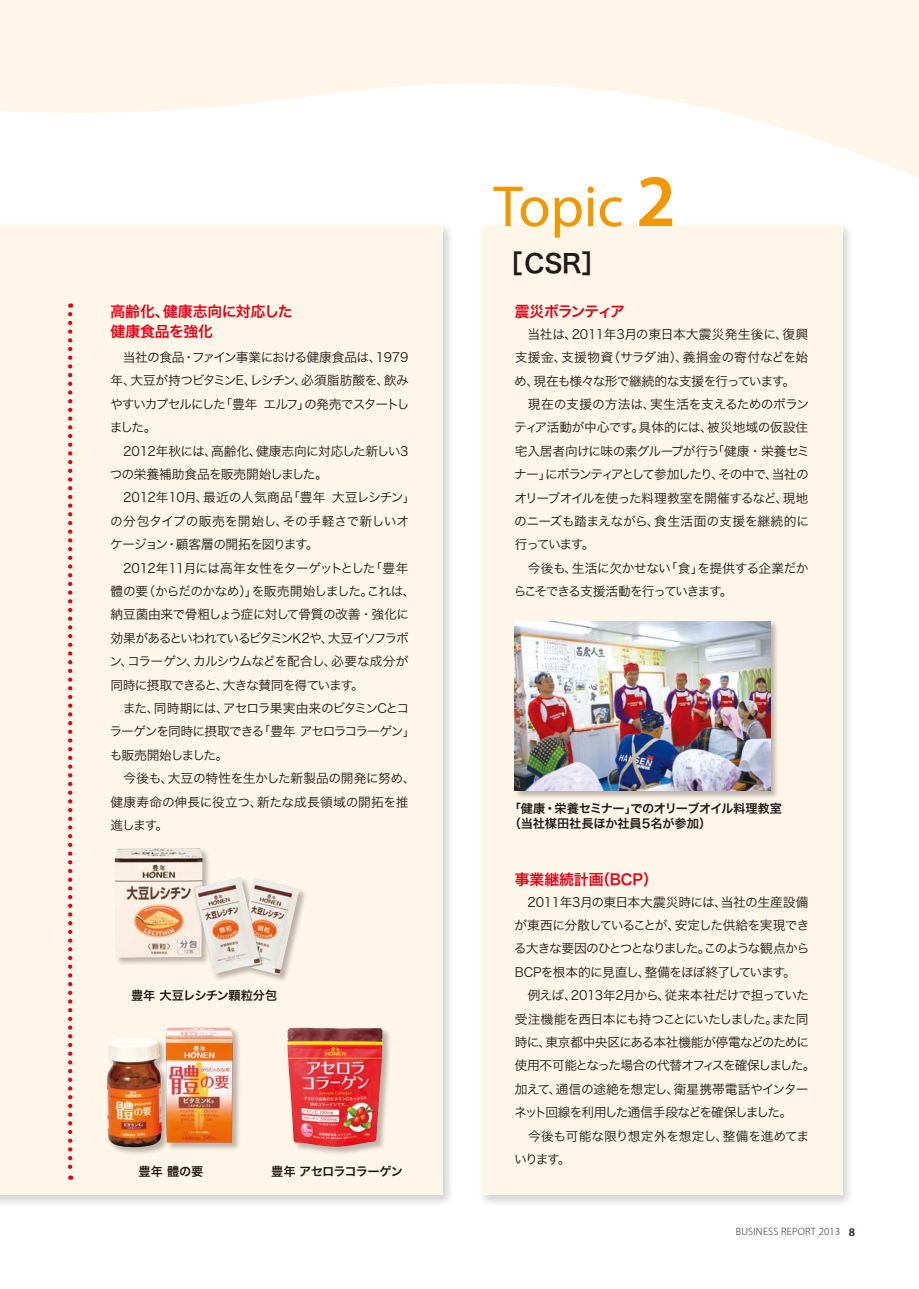
<style>
.page{position:relative;width:919px;height:1289px;background:#fff}
.page>*{position:absolute;margin:0;border:0;box-sizing:border-box;transform-origin:0 0}
.t1{font:58.5px "Myriad Pro";color:#f39700}
.t2{font:25.5px "Hira Kaku Pro W6";color:#221815}
.t3{font:14.85px/20.2px "Hira Kaku Pro W6";letter-spacing:-.01em;color:#e60012}
.t4{font:14.85px "Hira Kaku Pro W6";letter-spacing:-.08em;color:#e60012}
.t5{font:12.75px/23.4px "Hira Kaku Pro W3";letter-spacing:-.05em;color:#221815}
.t6{font:12.15px/14.9px "Hira Kaku Pro W6";letter-spacing:-.02em;color:#221815}
.t7{font:12.15px "Hira Kaku Pro W6";letter-spacing:-.06em;color:#221815}
.t8{font:300 10.65px "Myriad Pro";letter-spacing:.025em;color:#221815}
.s1{font-weight:600;font-size:74.4px}
.s2{font-weight:600;font-size:11.7px}
</style>
<div class="page">
<svg style="left:0;top:0;width:918px;height:177px;fill:#fff6ea"></svg>
<div style="left:0;top:221px;width:455px;height:986px;background:#221815;opacity:.2"></div>
<div style="left:0;top:225px;width:442px;height:970px;background:#fff6ea"></div>
<div style="left:476px;top:221px;width:378px;height:986px;background:#221815;opacity:.2"></div>
<div style="left:480px;top:225px;width:362px;height:970px;background:#fff6ea"></div>
<div style="left:514px;top:620px;width:265px;height:179px;background:#221815;opacity:.3"></div>
<img style="left:514px;top:621px;width:256px;height:169px">
<div style="left:114px;top:847px;width:194px;height:136px;background:#221815;opacity:.3"></div>
<img style="left:115px;top:848px;width:184px;height:127px">
<div style="left:106px;top:1026px;width:136px;height:129px;background:#221815;opacity:.3"></div>
<img style="left:107px;top:1027px;width:126px;height:120px">
<div style="left:287px;top:1027px;width:104px;height:128px;background:#221815;opacity:.3"></div>
<img style="left:287px;top:1027px;width:95px;height:119px">
<svg style="left:68px;top:314px;width:4px;height:865px"></svg>
<p class="t3" style="left:110px;top:301px;width:183px">高齢化、健康志向に対応した健康食品を強化</p>
<p class="t5" style="left:110px;top:345px;width:307px">　当社の食品・ファイン事業における健康食品は、1979年、大豆が持つビタミンE、レシチン、必須脂肪酸を、飲みやすいカプセルにした「豊年 エルフ」の発売でスタートしました。<br>　2012年秋には、高齢化、健康志向に対応した新しい3つの栄養補助食品を販売開始しました。<br>　2012年10月、最近の人気商品「豊年 大豆レシチン」の分包タイプの販売を開始し、その手軽さで新しいオケージョン・顧客層の開拓を図ります。<br>　2012年11月には高年女性をターゲットとした「豊年體の要（からだのかなめ）」を販売開始しました。これは、納豆菌由来で骨粗しょう症に対して骨質の改善・強化に効果があるといわれているビタミンK2や、大豆イソフラボン、コラーゲン、カルシウムなどを配合し、必要な成分が同時に摂取できると、大きな賛同を得ています。<br>　また、同時期には、アセロラ果実由来のビタミンCとコラーゲンを同時に摂取できる「豊年 アセロラコラーゲン」も販売開始しました。<br>　今後も、大豆の特性を生かした新製品の開発に努め、健康寿命の伸長に役立つ、新たな成長領域の開拓を推進します。</p>
<p class="t6" style="left:131px;top:987px;width:148px">豊年 大豆レシチン顆粒分包</p>
<p class="t6" style="left:139px;top:1163px;width:66px">豊年 體の要</p>
<p class="t7" style="left:271px;top:1160px;width:133px">豊年 アセロラコラーゲン</p>
<h1 class="t1" style="left:493px;top:170px;width:184px">Topic <span class="s1">2</span></h1>
<h2 class="t2" style="left:497px;top:241px;width:111px">［CSR］</h2>
<p class="t4" style="left:514px;top:298px;width:112px">震災ボランティア</p>
<p class="t5" style="left:513px;top:321px;width:297px">　当社は、2011年3月の東日本大震災発生後に、復興支援金、支援物資（サラダ油）、義捐金の寄付などを始め、現在も様々な形で継続的な支援を行っています。　現在の支援の方法は、実生活を支えるためのボランティア活動が中心です。具体的には、被災地域の仮設住宅入居者向けに味の素グループが行う「健康・栄養セミナー」にボランティアとして参加したり、その中で、当社のオリーブオイルを使った料理教室を開催するなど、現地のニーズも踏まえながら、食生活面の支援を継続的に行っています。<br>　今後も、生活に欠かせない「食」を提供する企業だからこそできる支援活動を行っていきます。</p>
<p class="t6" style="left:508px;top:800px;width:275px">「健康・栄養セミナー」でのオリーブオイル料理教室（当社楳田社長ほか社員5名が参加）</p>
<p class="t3" style="left:514px;top:868px;width:145px">事業継続計画（BCP）</p>
<p class="t5" style="left:514px;top:889px;width:303px">　2011年3月の東日本大震災時には、当社の生産設備が東西に分散していることが、安定した供給を実現できる大きな要因のひとつとなりました。このような観点から<br>BCPを根本的に見直し、整備をほぼ終了しています。<br>　例えば、2013年2月から、従来本社だけで担っていた受注機能を西日本にも持つことにいたしました。また同時に、東京都中央区にある本社機能が停電などのために使用不可能となった場合の代替オフィスを確保しました。加えて、通信の途絶を想定し、衛星携帯電話やインターネット回線を利用した通信手段などを確保しました。<br>　今後も可能な限り想定外を想定し、整備を進めてまいります。</p>
<p class="t8" style="left:735px;top:1225px;width:121px">BUSINESS REPORT 2013 <span class="s2">8</span></p>
</div>
